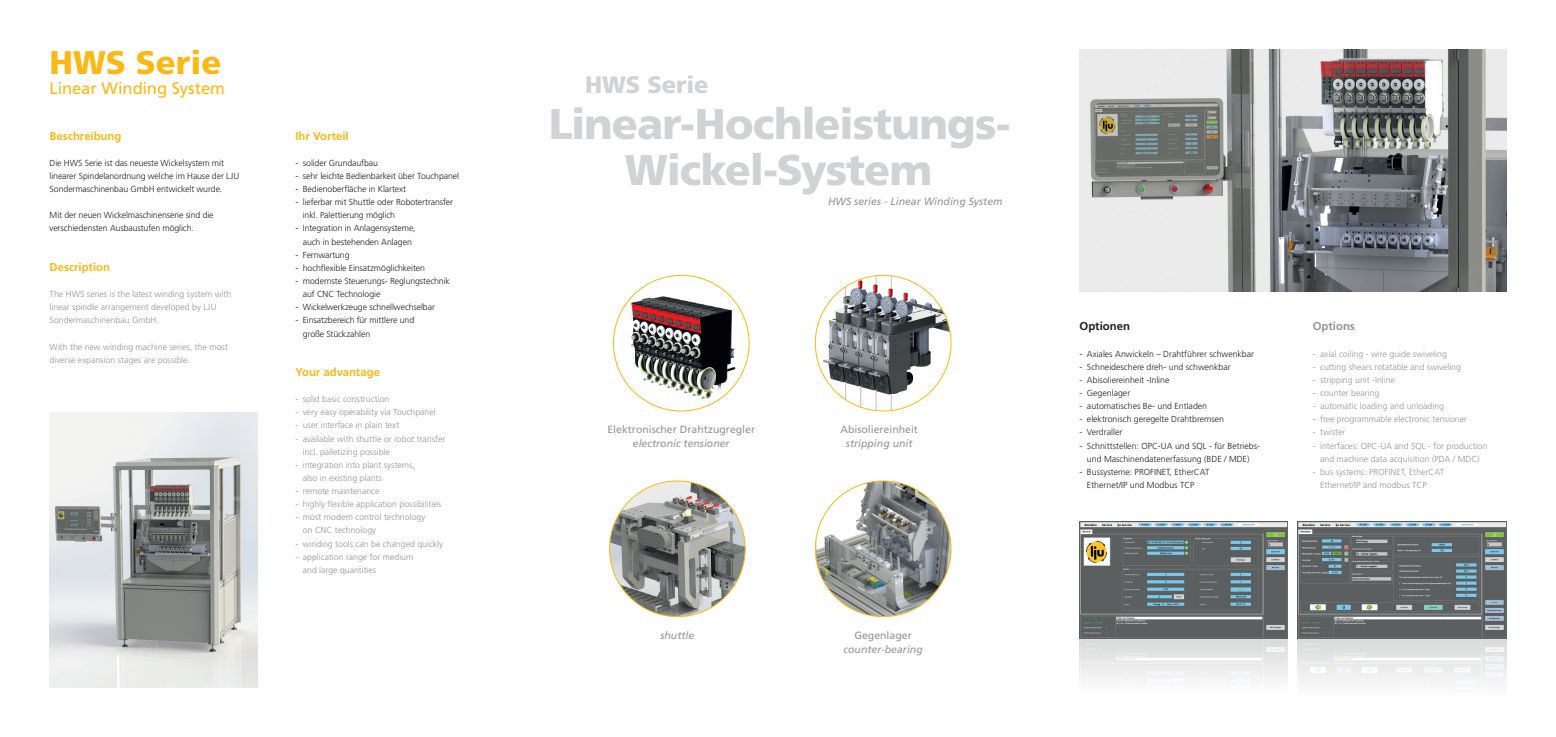
<style>
.page{position:relative;width:1556px;height:737px;background:#fff}
.page>*{position:absolute;margin:0;border:0;box-sizing:border-box;transform-origin:0 0}
.t1{font:900 42.88px/45.5px "Frutiger";letter-spacing:-.025em;color:#d1d2d4;text-align:center}
.t2{font:900 32.73px "Frutiger";color:#fcb814}
.t3{font:900 23.71px "Frutiger";letter-spacing:-.01em;color:#d1d2d4}
.t4{font:16.62px "Frutiger";letter-spacing:-.01em;color:#fcb814}
.t5{font:700 11.38px "Frutiger";letter-spacing:-.005em;color:#fcb814}
.t6{font:700 11.38px "Frutiger";color:#231f20}
.t7{font:700 11.38px "Frutiger";color:#939598}
.t8{font:italic 10.5px "Frutiger";color:#939598}
.t9{font:10.5px "Frutiger";color:#939598}
.t10{font:300 8.75px/13.1px "Frutiger";letter-spacing:-.01em;color:#231f20}
.t11{font:300 8.75px/13.1px "Frutiger";color:#939598}
</style>
<div class="page">
<img style="left:613px;top:290px;width:136px;height:117px">
<img style="left:609px;top:481px;width:136px;height:135px;border-radius:68px">
<img style="left:816px;top:275px;width:134px;height:135px">
<img style="left:815px;top:481px;width:135px;height:135px;border-radius:68px">
<img style="left:1079px;top:50px;width:427px;height:242px">
<img style="left:50px;top:413px;width:207px;height:274px">
<img style="left:1079px;top:521px;width:208px;height:160px">
<img style="left:1297px;top:521px;width:209px;height:117px">
<div style="left:1297px;top:638px;width:209px;height:96px;background:linear-gradient(to bottom,#e0e1e1,#fff)"></div>
<h2 class="t2" style="left:50px;top:43px;width:173px">HWS Serie</h2>
<h3 class="t4" style="left:50px;top:79px;width:177px">Linear Winding System</h3>
<h3 class="t5" style="left:50px;top:129px;width:73px">Beschreibung</h3>
<p class="t10" style="left:50px;top:156px;width:191px">Die HWS Serie ist das neueste Wickelsystem mit linearer Spindelanordnung welche im Hause der LJU<br>Sondermaschinenbau GmbH entwickelt wurde.</p>
<p class="t10" style="left:50px;top:209px;width:165px">Mit der neuen Wickelmaschinenserie sind die verschiedensten Ausbaustufen möglich.</p>
<h3 class="t5" style="left:50px;top:260px;width:62px">Description</h3>
<p class="t11" style="left:50px;top:287px;width:183px">The HWS series is the latest winding system with linear spindle arrangement developed by LJU<br>Sondermaschinenbau GmbH.</p>
<p class="t11" style="left:50px;top:340px;width:180px">With the new winding machine series, the most diverse expansion stages are possible.</p>
<h3 class="t5" style="left:295px;top:129px;width:55px">Ihr Vorteil</h3>
<p class="t10" style="left:295px;top:156px;width:84px">- solider Grundaufbau</p>
<p class="t10" style="left:295px;top:169px;width:165px">- sehr leichte Bedienbarkeit über Touchpanel</p>
<p class="t10" style="left:295px;top:182px;width:112px">- Bedienoberfläche in Klartext</p>
<p class="t10" style="left:303px;top:196px;width:152px;text-indent:-7px">- lieferbar mit Shuttle oder Robotertransfer inkl. Palettierung möglich</p>
<p class="t10" style="left:295px;top:222px;width:122px;text-align:center">- Integration in Anlagensysteme, auch in bestehenden Anlagen</p>
<p class="t10" style="left:295px;top:248px;width:56px">- Fernwartung</p>
<p class="t10" style="left:295px;top:261px;width:131px">- hochflexible Einsatzmöglichkeiten</p>
<p class="t10" style="left:303px;top:274px;width:148px;text-indent:-7px">- modernste Steuerungs- Reglungstechnik auf CNC Technologie</p>
<p class="t10" style="left:295px;top:301px;width:141px">- Wickelwerkzeuge schnellwechselbar</p>
<p class="t10" style="left:303px;top:314px;width:113px;text-indent:-7px">- Einsatzbereich für mittlere und große Stückzahlen</p>
<h3 class="t5" style="left:295px;top:365px;width:86px">Your advantage</h3>
<p class="t11" style="left:295px;top:392px;width:96px">- solid basic construction</p>
<p class="t11" style="left:295px;top:406px;width:142px">- very easy operability via Touchpanel</p>
<p class="t11" style="left:295px;top:419px;width:105px">- user interface in plain text</p>
<p class="t11" style="left:303px;top:432px;width:144px;text-indent:-7px">- available with shuttle or robot transfer incl. palletizing possible</p>
<p class="t11" style="left:303px;top:458px;width:114px;text-indent:-7px">- integration into plant systems, also in existing plants</p>
<p class="t11" style="left:295px;top:484px;width:85px">- remote maintenance</p>
<p class="t11" style="left:295px;top:497px;width:147px">- highly flexible application possibilities</p>
<p class="t11" style="left:303px;top:511px;width:124px;text-indent:-7px">- most modern control technology on CNC technology</p>
<p class="t11" style="left:295px;top:537px;width:149px">- winding tools can be changed quickly</p>
<p class="t11" style="left:303px;top:550px;width:112px;text-indent:-7px">- application range for medium and large quantities</p>
<h3 class="t3" style="left:585px;top:71px;width:125px">HWS Serie</h3>
<h1 class="t1" style="left:548px;top:101px;width:463px">Linear-Hochleistungs-<br>Wickel-System</h1>
<p class="t8" style="left:828px;top:196px;width:176px">HWS series - Linear Winding System</p>
<p class="t9" style="left:607px;top:423px;width:149px">Elektronischer Drahtzugregler</p>
<p class="t8" style="left:632px;top:437px;width:98px">electronic tensioner</p>
<p class="t8" style="left:660px;top:629px;width:35px">shuttle</p>
<p class="t9" style="left:840px;top:423px;width:79px">Abisoliereinheit</p>
<p class="t8" style="left:846px;top:437px;width:68px">stripping unit</p>
<p class="t9" style="left:854px;top:629px;width:59px">Gegenlager</p>
<p class="t8" style="left:843px;top:643px;width:81px">counter-bearing</p>
<h3 class="t6" style="left:1079px;top:320px;width:52px">Optionen</h3>
<p class="t10" style="left:1079px;top:347px;width:176px">- Axiales Anwickeln – Drahtführer schwenkbar</p>
<p class="t10" style="left:1079px;top:360px;width:153px">- Schneideschere dreh- und schwenkbar</p>
<p class="t10" style="left:1079px;top:373px;width:91px">- Abisoliereinheit -Inline</p>
<p class="t10" style="left:1079px;top:386px;width:52px">- Gegenlager</p>
<p class="t10" style="left:1079px;top:399px;width:129px">- automatisches Be- und Entladen</p>
<p class="t10" style="left:1079px;top:413px;width:146px">- elektronisch geregelte Drahtbremsen</p>
<p class="t10" style="left:1079px;top:426px;width:44px">- Verdraller</p>
<p class="t10" style="left:1079px;top:439px;width:182px;text-align:center">- Schnittstellen: OPC-UA und SQL - für Betriebs&shy;und Maschinendatenerfassung (BDE / MDE)</p>
<p class="t10" style="left:1086px;top:465px;width:124px;text-indent:-7px">- Bussysteme: PROFINET, EtherCAT<br>Ethernet/IP und Modbus TCP</p>
<h3 class="t7" style="left:1312px;top:320px;width:44px">Options</h3>
<p class="t11" style="left:1312px;top:347px;width:136px">- axial coiling - wire guide swiveling</p>
<p class="t11" style="left:1312px;top:360px;width:150px">- cutting shears rotatable and swiveling</p>
<p class="t11" style="left:1312px;top:373px;width:84px">- stripping unit -Inline</p>
<p class="t11" style="left:1312px;top:386px;width:68px">- counter bearing</p>
<p class="t11" style="left:1312px;top:399px;width:133px">- automatic loading and unloading</p>
<p class="t11" style="left:1312px;top:413px;width:156px">- free programmable electronic tensioner</p>
<p class="t11" style="left:1312px;top:426px;width:34px">- twister</p>
<p class="t11" style="left:1312px;top:439px;width:176px;text-align:center">- interfaces: OPC-UA and SQL - for production and machine data acquisition (PDA / MDC)</p>
<p class="t11" style="left:1319px;top:465px;width:125px;text-indent:-7px">- bus systems: PROFINET, EtherCAT<br>Ethernet/IP and modbus TCP</p>
</div>
